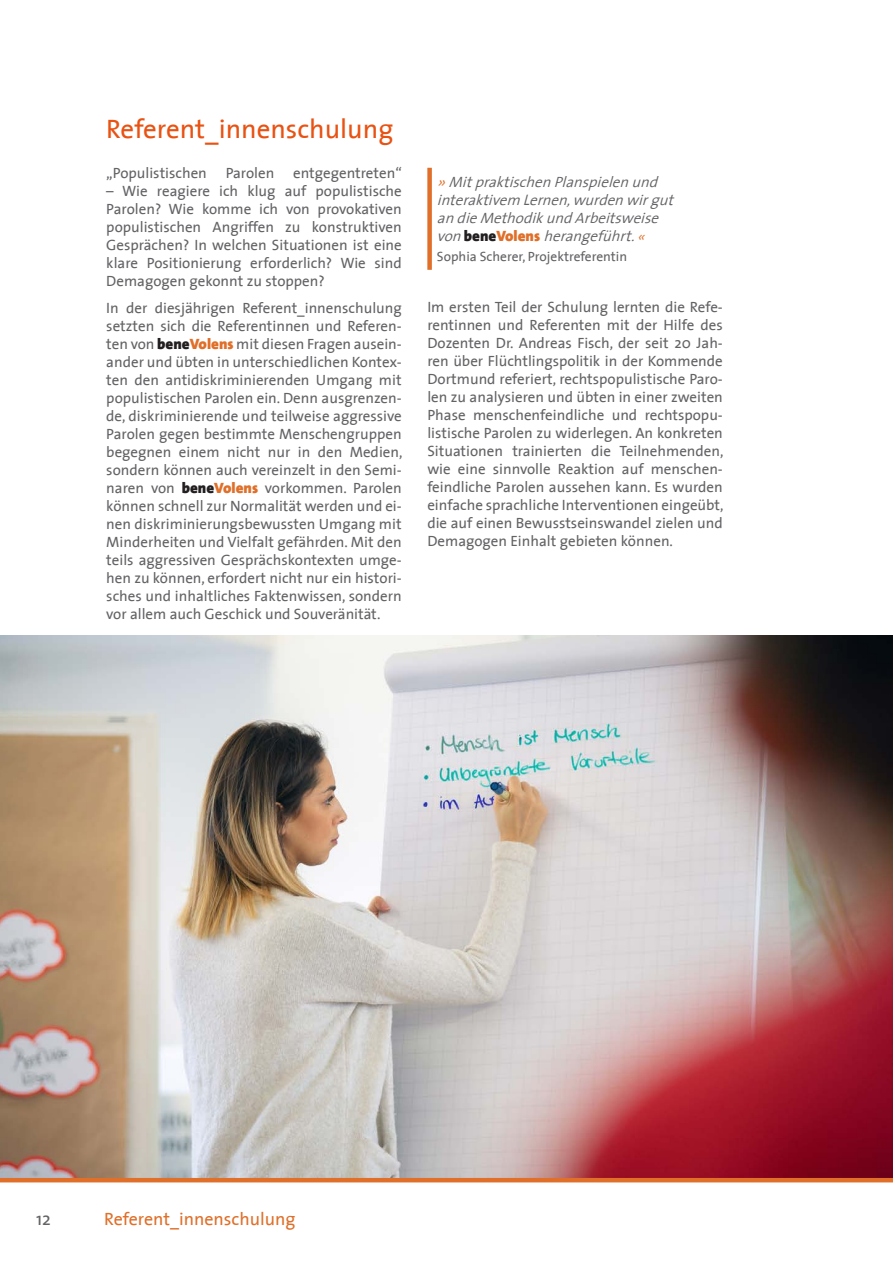
<style>
.page{position:relative;width:893px;height:1263px;background:#fff}
.page>*{position:absolute;margin:0;border:0;box-sizing:border-box;transform-origin:0 0}
.t1{font:27px "The Sans";color:#e85213}
.t2{font:18px "The Sans";color:#df6f29}
.t3{font:18px "The Sans";color:#636366}
.t4{font:15px/18px "The Sans";color:#636366;text-align:justify}
.t5{font:italic 300 15px/18px "The Sans";color:#636366}
.t6{font:13.5px "The Sans";color:#636366}
.s1{font-weight:900;color:#231f20}
.s2{font-weight:900;color:#df6f29}
.s3{font-size:16.5px;color:#df6f29}
.s4{font-weight:900;font-style:normal;color:#231f20}
.s5{font-weight:900;font-style:normal;color:#df6f29}
.s6{color:#df6f29}
</style>
<div class="page">
<img style="left:0;top:636px;width:893px;height:542px">
<hr style="left:0;top:1178px;width:893px;height:4px;background:#df6f29">
<div style="left:427px;top:168px;width:5px;height:102px;background:#df6f29"></div>
<h1 class="t1" style="left:106px;top:106px;width:289px">Referent_innenschulung</h1>
<p class="t4" style="left:106px;top:163px;width:102px">„Populistischen</p>
<p class="t4" style="left:226px;top:163px;width:50px">Parolen</p>
<p class="t4" style="left:293px;top:163px;width:110px">entgegentreten“</p>
<p class="t4" style="left:106px;top:181px;width:297px">– Wie reagiere ich klug auf populistische Parolen? Wie komme ich von provokativen populistischen Angriffen zu konstruktiven Gesprächen? In welchen Situationen ist eine klare Positionierung erforderlich? Wie sind Demagogen gekonnt zu stoppen?</p>
<p class="t4" style="left:106px;top:298px;width:298px">In der diesjährigen Referent_innenschulung setzten sich die Referentinnen und Referen&shy;ten von <span class="s1">bene</span><span class="s2">Volens</span> mit diesen Fragen ausein&shy;ander und übten in unterschiedlichen Kontex&shy;ten den antidiskriminierenden Umgang mit populistischen Parolen ein. Denn ausgrenzen&shy;de, diskriminierende und teilweise aggressive Parolen gegen bestimmte Menschengruppen begegnen einem nicht nur in den Medien, sondern können auch vereinzelt in den Semi&shy;naren von <span class="s1">bene</span><span class="s2">Volens</span> vorkommen. Parolen können schnell zur Normalität werden und ei&shy;nen diskriminierungsbewussten Umgang mit Minderheiten und Vielfalt gefährden. Mit den teils aggressiven Gesprächskontexten umge&shy;hen zu können, erfordert nicht nur ein histori&shy;sches und inhaltliches Faktenwissen, sondern vor allem auch Geschick und Souveränität.</p>
<p class="t4" style="left:427px;top:297px;width:298px">Im ersten Teil der Schulung lernten die Refe&shy;rentinnen und Referenten mit der Hilfe des Dozenten Dr. Andreas Fisch, der seit 20 Jah&shy;ren über Flüchtlingspolitik in der Kommende Dortmund referiert, rechtspopulistische Paro&shy;len zu analysieren und übten in einer zweiten Phase menschenfeindliche und rechtspopu&shy;listische Parolen zu widerlegen. An konkreten Situationen trainierten die Teilnehmenden, wie eine sinnvolle Reaktion auf menschen&shy;feindliche Parolen aussehen kann. Es wurden einfache sprachliche Interventionen eingeübt, die auf einen Bewusstseinswandel zielen und Demagogen Einhalt gebieten können.</p>
<p class="t5" style="left:437px;top:172px;width:244px"><span class="s3">»</span>MitpraktischenPlanspielenund interaktivem Lernen,wurdenwirgut andieMethodikundArbeitsweise von<span class="s4">b e n e</span><span class="s5">Vo l e n s</span> herangeführt.<span class="s6">«</span></p>
<p class="t6" style="left:437px;top:246px;width:192px">Sophia Scherer, Projektreferentin</p>
<p class="t3" style="left:36px;top:1204px;width:16px">12</p>
<p class="t2" style="left:104px;top:1204px;width:193px">Referent_innenschulung</p>
</div>
